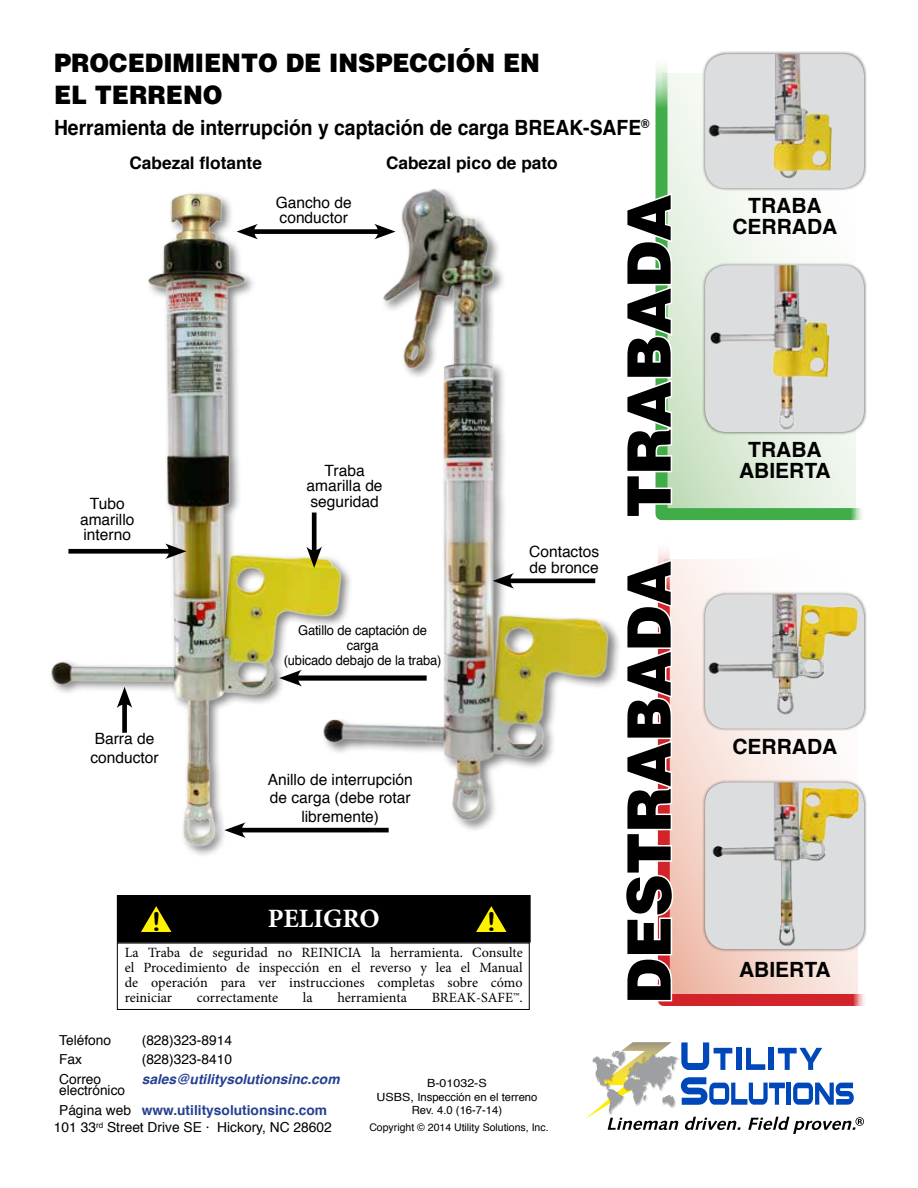
<style>
.page{position:relative;width:918px;height:1188px;background:#fff}
.page>*{position:absolute;margin:0;border:0;box-sizing:border-box;transform-origin:0 0}
.t1{font:900 60px "Helvetica";color:#000}
.t2{font:700 26.55px "Minion Pro";letter-spacing:-.005em;color:#fff}
.t3{font:25.95px "Arial Rounded MT Bold";color:#000;scale:1.09 1}
.t4{font:900 25.5px/31.5px "Helvetica";color:#000;scale:.93 1}
.t5{font:700 21px "Helvetica";color:#000;scale:.92 1}
.t6{font:700 21px/21px "Helvetica";color:#000;text-align:center}
.t7{font:700 17.25px "Helvetica";color:#000}
.t8{font:15.6px/15.6px "Helvetica";color:#000}
.t9{font:14.1px/15px "Minion Pro";color:#000;text-align:justify}
.t10{font:13.8px/11.4px "Helvetica";color:#000}
.t11{font:italic 700 13.8px "Helvetica";color:#25408f}
.t12{font:13.5px/15px "Helvetica";letter-spacing:-.01em;color:#000;text-align:center;scale:.96 1}
.t13{font:11.25px/13.5px "Helvetica";color:#000;text-align:center;scale:1.11 1}
.t14{font:10.5px "Helvetica";color:#000}
.s1{font-weight:700;color:#25408f}
</style>
<div class="page">
<svg style="left:585px;top:1042px;width:279px;height:92px"></svg>
<svg style="left:658px;top:549px;width:209px;height:457px"></svg>
<svg style="left:657px;top:557px;width:18px;height:446px"></svg>
<div style="left:702px;top:592px;width:164px;height:139px;background:#000;opacity:.5"></div>
<div style="left:705px;top:594px;width:159px;height:135px;background:#dcddde;border-radius:22px"></div>
<img style="left:705px;top:594px;width:154px;height:121px">
<div style="left:702px;top:780px;width:164px;height:172px;background:#000;opacity:.5"></div>
<div style="left:705px;top:782px;width:159px;height:167px;background:#dcddde;border-radius:22px"></div>
<img style="left:708px;top:782px;width:155px;height:167px">
<div style="left:117px;top:896px;width:413px;height:46px;background:#000"></div>
<div style="left:117px;top:895px;width:414px;height:48px;border:1px solid #000"></div>
<svg style="left:141px;top:906px;width:31px;height:26px"></svg>
<svg style="left:476px;top:906px;width:31px;height:26px"></svg>
<div style="left:117px;top:943px;width:413px;height:67px;border:1px solid #000"></div>
<svg style="left:655px;top:51px;width:212px;height:470px"></svg>
<svg style="left:655px;top:191px;width:19px;height:328px"></svg>
<img style="left:51px;top:193px;width:255px;height:662px">
<img style="left:306px;top:188px;width:313px;height:645px">
<div style="left:249px;top:229px;width:134px;height:5px;background:#000"></div>
<svg style="left:374px;top:224px;width:22px;height:15px"></svg>
<svg style="left:237px;top:224px;width:21px;height:15px"></svg>
<div style="left:68px;top:549px;width:106px;height:5px;background:#000"></div>
<svg style="left:165px;top:544px;width:22px;height:15px"></svg>
<div style="left:293px;top:675px;width:134px;height:6px;background:#000"></div>
<svg style="left:279px;top:670px;width:23px;height:16px"></svg>
<hr style="left:237px;top:828px;width:152px;height:4px;background:#000">
<svg style="left:224px;top:822px;width:22px;height:16px"></svg>
<div style="left:312px;top:513px;width:5px;height:42px;background:#000"></div>
<svg style="left:306px;top:547px;width:16px;height:21px"></svg>
<div style="left:122px;top:700px;width:5px;height:33px;background:#000"></div>
<svg style="left:117px;top:687px;width:15px;height:21px"></svg>
<hr style="left:506px;top:579px;width:89px;height:4px;background:#000">
<svg style="left:493px;top:573px;width:21px;height:16px"></svg>
<h3 class="t4" style="left:54px;top:47px;width:524px">PROCEDIMIENTO DE INSPECCIÓN EN<br>EL TERRENO</h3>
<h3 class="t5" style="left:54px;top:111px;width:649px">Herramienta de interrupción y captación de carga BREAK-SAFE<sup>®</sup></h3>
<p class="t7" style="left:130px;top:149px;width:134px">Cabezal flotante</p>
<p class="t7" style="left:386px;top:149px;width:173px">Cabezal pico de pato</p>
<p class="t8" style="left:80px;top:497px;width:56px;text-align:center">Tubo amarillo interno</p>
<p class="t8" style="left:90px;top:730px;width:70px;line-height:18.6px">Barra de conductor</p>
<p class="t8" style="left:276px;top:195px;width:78px">Gancho de conductor</p>
<p class="t8" style="left:307px;top:463px;width:78px;text-align:center">Traba amarilla de seguridad</p>
<p class="t12" style="left:284px;top:623px;width:166px">Gatillo de captación de carga<br>(ubicado debajo de la traba)</p>
<p class="t8" style="left:268px;top:770px;width:147px;line-height:18.6px;text-align:center">Anillo de interrupción de carga (debe rotar libremente)</p>
<p class="t8" style="left:529px;top:545px;width:71px">Contactos de bronce</p>
<h3 class="t3" style="left:152px;top:906px;width:10px">!</h3>
<h2 class="t2" style="left:268px;top:899px;width:114px">PELIGRO</h2>
<h3 class="t3" style="left:487px;top:906px;width:10px">!</h3>
<p class="t9" style="left:125px;top:945px;width:400px">La Traba de seguridad no REINICIA la herramienta. Consulte el Procedimiento de inspección en el reverso y lea el Manual de operación para ver instrucciones completas sobre cómo reiniciar</p>
<p class="t9" style="left:197px;top:990px;width:83px">correctamente</p>
<p class="t9" style="left:303px;top:990px;width:11px">la</p>
<p class="t9" style="left:337px;top:990px;width:71px">herramienta</p>
<p class="t9" style="left:432px;top:990px;width:93px">BREAK-SAFE™.</p>
<p class="t10" style="left:59px;top:1035px;width:54px">Teléfono</p>
<p class="t10" style="left:142px;top:1035px;width:92px">(828)323-8914</p>
<p class="t10" style="left:59px;top:1054px;width:24px">Fax</p>
<p class="t10" style="left:142px;top:1054px;width:92px">(828)323-8410</p>
<p class="t10" style="left:59px;top:1074px;width:67px">Correo electrónico</p>
<p class="t11" style="left:142px;top:1068px;width:199px">sales@utilitysolutionsinc.com</p>
<p class="t10" style="left:54px;top:1102px;width:279px;line-height:17.1px;text-align:center">Página web <span class="s1">www.utilitysolutionsinc.com<br></span>101 33<sup>rd</sup> Street Drive SE · Hickory, NC 28602</p>
<p class="t13" style="left:376px;top:1077px;width:146px">B-01032-S<br>USBS, Inspección en el terreno<br>Rev. 4.0 (16-7-14)</p>
<p class="t14" style="left:369px;top:1119px;width:181px">Copyright © 2014 Utility Solutions, Inc.</p>
<h1 class="t1" style="left:610px;top:518px;width:325px;rotate:-90deg">TRABADA</h1>
<h1 class="t1" style="left:610px;top:1004px;width:445px;rotate:-90deg">DESTRABADA</h1>
<h3 class="t6" style="left:732px;top:195px;width:106px">TRABA<br>CERRADA</h3>
<h3 class="t6" style="left:739px;top:440px;width:93px">TRABA<br>ABIERTA</h3>
<h3 class="t6" style="left:732px;top:736px;width:106px">CERRADA</h3>
<h3 class="t6" style="left:739px;top:959px;width:93px">ABIERTA</h3>
</div>
